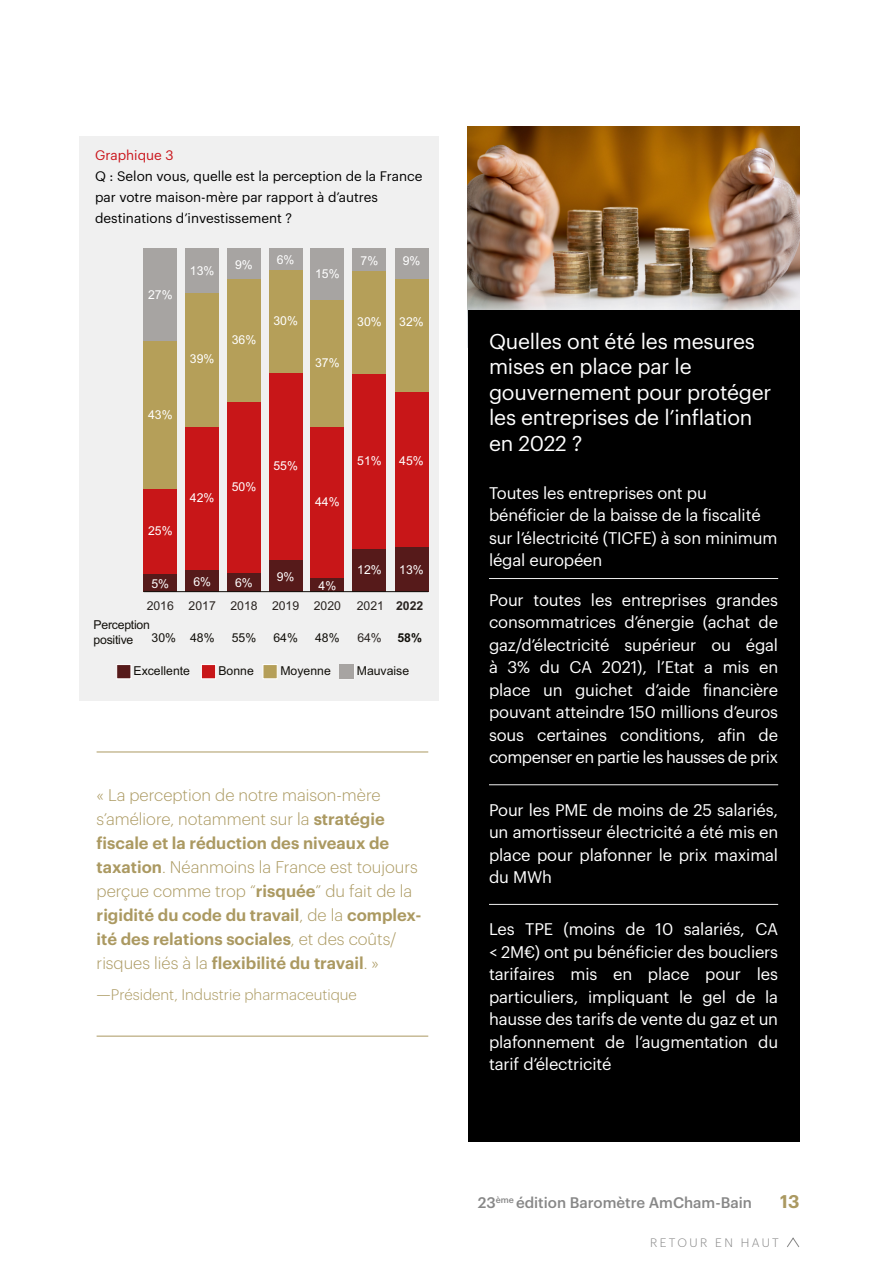
<style>
.page{position:relative;width:893px;height:1263px;background:#fff}
.page>*{position:absolute;margin:0;border:0;box-sizing:border-box;transform-origin:0 0}
.t1{font:21px/25.5px "Graphik";letter-spacing:-.01em;color:#fff}
.t2{font:600 18px "Graphik";color:#ab9961}
.t3{font:16.5px/22.5px "Graphik";letter-spacing:-.01em;color:#fff;text-align:justify}
.t4{font:300 16.5px/24px "Graphik";color:#ab9961}
.t5{font:300 15px "Graphik";color:#ab9961}
.t6{font:500 15px "Graphik";color:#878787}
.t7{font:13.5px/21px "Graphik";color:#000}
.t8{font:13.5px "Graphik";color:#ca151b}
.t9{font:12.3px "Arial";color:#fff}
.t10{font:12.3px "Arial";color:#12100b}
.t11{font:12.3px "Arial";color:#2a2421}
.t12{font:12.3px/14.7px "Arial";letter-spacing:-.02em;color:#12100b}
.t13{font:700 12.3px "Arial";color:#2a2421}
.t14{font:700 12.3px "Arial";color:#12100b}
.t15{font:300 12px "Graphik";letter-spacing:.2em;color:#878787}
.s1{font-weight:600}
.s2{font-size:16.5px}
</style>
<div class="page">
<img style="left:468px;top:126px;width:331px;height:184px">
<div style="left:80px;top:136px;width:359px;height:565px;background:#f0f0f0"></div>
<div style="left:144px;top:489px;width:33px;height:85px;background:#c81618"></div>
<div style="left:144px;top:574px;width:33px;height:18px;background:#561a1a"></div>
<div style="left:353px;top:549px;width:33px;height:43px;background:#561a1a"></div>
<div style="left:311px;top:577px;width:33px;height:15px;background:#561a1a"></div>
<div style="left:269px;top:560px;width:33px;height:32px;background:#561a1a"></div>
<div style="left:227px;top:572px;width:34px;height:20px;background:#561a1a"></div>
<div style="left:186px;top:570px;width:33px;height:22px;background:#561a1a"></div>
<div style="left:144px;top:341px;width:33px;height:148px;background:#b59f59"></div>
<div style="left:144px;top:248px;width:33px;height:93px;background:#a7a4a2"></div>
<div style="left:186px;top:426px;width:33px;height:144px;background:#c81618"></div>
<div style="left:186px;top:293px;width:33px;height:133px;background:#b59f59"></div>
<div style="left:186px;top:248px;width:33px;height:45px;background:#a7a4a2"></div>
<div style="left:227px;top:402px;width:34px;height:170px;background:#c81618"></div>
<div style="left:227px;top:279px;width:34px;height:123px;background:#b59f59"></div>
<div style="left:227px;top:248px;width:34px;height:31px;background:#a7a4a2"></div>
<div style="left:269px;top:372px;width:33px;height:188px;background:#c81618"></div>
<div style="left:269px;top:270px;width:33px;height:102px;background:#b59f59"></div>
<div style="left:269px;top:248px;width:33px;height:22px;background:#a7a4a2"></div>
<div style="left:311px;top:427px;width:33px;height:150px;background:#c81618"></div>
<div style="left:311px;top:299px;width:33px;height:128px;background:#b59f59"></div>
<div style="left:311px;top:248px;width:33px;height:51px;background:#a7a4a2"></div>
<div style="left:353px;top:373px;width:33px;height:176px;background:#c81618"></div>
<div style="left:353px;top:271px;width:33px;height:102px;background:#b59f59"></div>
<div style="left:353px;top:248px;width:33px;height:23px;background:#a7a4a2"></div>
<div style="left:395px;top:546px;width:33px;height:46px;background:#561a1a"></div>
<div style="left:395px;top:392px;width:33px;height:154px;background:#c81618"></div>
<div style="left:395px;top:279px;width:33px;height:113px;background:#b59f59"></div>
<div style="left:395px;top:248px;width:33px;height:31px;background:#a7a4a2"></div>
<hr style="left:144px;top:591px;width:284px;height:1px;background:#12100b">
<div style="left:339px;top:664px;width:15px;height:15px;background:#a7a4a2"></div>
<div style="left:116px;top:664px;width:15px;height:15px;background:#f4efef"></div>
<div style="left:201px;top:664px;width:15px;height:15px;background:#c81618;border:1px solid #fff"></div>
<div style="left:263px;top:664px;width:14px;height:15px;background:#b59f59;border:1px solid #fff"></div>
<div style="left:117px;top:664px;width:14px;height:15px;background:#561a1a;border:1px solid #fff"></div>
<div style="left:468px;top:310px;width:331px;height:831px;background:#000"></div>
<hr style="left:489px;top:784px;width:289px;height:1px;background:#f0f0f0">
<hr style="left:489px;top:904px;width:289px;height:1px;background:#f0f0f0">
<hr style="left:489px;top:578px;width:289px;height:1px;background:#f0f0f0">
<hr style="left:97px;top:752px;width:331px;height:1px;background:#ab9961">
<hr style="left:97px;top:1036px;width:331px;height:1px;background:#ab9961">
<svg style="left:787px;top:1237px;width:13px;height:10px"></svg>
<p class="t8" style="left:95px;top:145px;width:80px">Graphique 3</p>
<p class="t7" style="left:95px;top:164px;width:329px">Q : Selon vous, quelle est la perception de la France par votre maison-mère par rapport à d’autres destinations d’investissement ?</p>
<p class="t9" style="left:148px;top:286px;width:26px">27%</p>
<p class="t9" style="left:190px;top:262px;width:26px">13%</p>
<p class="t9" style="left:190px;top:351px;width:26px">39%</p>
<p class="t9" style="left:235px;top:256px;width:19px">9%</p>
<p class="t9" style="left:277px;top:251px;width:19px">6%</p>
<p class="t9" style="left:232px;top:331px;width:26px">36%</p>
<p class="t9" style="left:273px;top:312px;width:26px">30%</p>
<p class="t9" style="left:315px;top:265px;width:26px">15%</p>
<p class="t9" style="left:315px;top:354px;width:26px">37%</p>
<p class="t9" style="left:361px;top:252px;width:19px">7%</p>
<p class="t9" style="left:357px;top:313px;width:26px">30%</p>
<p class="t9" style="left:403px;top:252px;width:19px">9%</p>
<p class="t9" style="left:399px;top:313px;width:26px">32%</p>
<p class="t9" style="left:148px;top:406px;width:26px">43%</p>
<p class="t9" style="left:148px;top:523px;width:26px">25%</p>
<p class="t9" style="left:190px;top:489px;width:26px">42%</p>
<p class="t9" style="left:232px;top:478px;width:26px">50%</p>
<p class="t9" style="left:151px;top:575px;width:19px">5%</p>
<p class="t9" style="left:193px;top:574px;width:19px">6%</p>
<p class="t9" style="left:235px;top:574px;width:19px">6%</p>
<p class="t9" style="left:273px;top:457px;width:26px">55%</p>
<p class="t9" style="left:315px;top:493px;width:26px">44%</p>
<p class="t9" style="left:277px;top:568px;width:19px">9%</p>
<p class="t9" style="left:319px;top:577px;width:19px">4%</p>
<p class="t9" style="left:357px;top:452px;width:26px">51%</p>
<p class="t9" style="left:357px;top:561px;width:26px">12%</p>
<p class="t11" style="left:147px;top:597px;width:196px">2016 2017 2018 2019 2020</p>
<p class="t11" style="left:357px;top:597px;width:29px">2021</p>
<p class="t10" style="left:152px;top:630px;width:65px">30% 48%</p>
<p class="t10" style="left:232px;top:630px;width:26px">55%</p>
<p class="t10" style="left:273px;top:630px;width:26px">64%</p>
<p class="t10" style="left:315px;top:630px;width:26px">48%</p>
<p class="t11" style="left:357px;top:630px;width:26px">64%</p>
<p class="t12" style="left:94px;top:617px;width:58px">Perception positive</p>
<p class="t9" style="left:399px;top:452px;width:26px">45%</p>
<p class="t9" style="left:399px;top:561px;width:26px">13%</p>
<p class="t13" style="left:396px;top:597px;width:29px">2022</p>
<p class="t14" style="left:397px;top:629px;width:26px">58%</p>
<p class="t10" style="left:134px;top:663px;width:58px">Excellente</p>
<p class="t10" style="left:218px;top:663px;width:37px">Bonne</p>
<p class="t10" style="left:280px;top:663px;width:52px">Moyenne</p>
<p class="t10" style="left:357px;top:663px;width:54px">Mauvaise</p>
<p class="t4" style="left:97px;top:781px;width:326px">« La perception de notre maison-mère s’améliore, notamment sur la <span class="s1">stratégie fiscale et la réduction des niveaux de taxation</span>. Néanmoins la France est toujours perçue comme trop “<span class="s1">risquée</span>” du fait de la <span class="s1">rigidité du code du travail</span>, de la <span class="s1">complex&shy;ité des relations sociales</span>, et des coûts/ risques liés à la <span class="s1">flexibilité du travail</span>. »</p>
<p class="t5" style="left:97px;top:984px;width:262px"><span class="s2">—</span>Président, Industrie pharmaceutique</p>
<p class="t1" style="left:489px;top:327px;width:284px">Quelles ont été les mesures mises en place par le gouvernement pour protéger les entreprises de l’inflation en 2022 ?</p>
<p class="t3" style="left:489px;top:480px;width:290px;text-align:left">Toutes les entreprises ont pu bénéficier de la baisse de la fiscalité sur l’électricité (TICFE) à son minimum légal européen</p>
<p class="t3" style="left:489px;top:587px;width:291px">Pour toutes les entreprises grandes consommatrices d’énergie (achat de gaz/d’électricité supérieur ou égal à 3% du CA 2021), l’Etat a mis en place un guichet d’aide financière pouvant atteindre 150 millions d’euros sous certaines conditions, afin de compenser en partie les hausses de prix</p>
<p class="t3" style="left:489px;top:797px;width:291px">Pour les PME de moins de 25 salariés, un amortisseur électricité a été mis en place pour plafonner le prix maximal du MWh</p>
<p class="t3" style="left:489px;top:917px;width:291px">Les TPE (moins de 10 salariés, CA &lt; 2M€) ont pu bénéficier des boucliers tarifaires mis en place pour les particuliers, impliquant le gel de la hausse des tarifs de vente du gaz et un plafonnement de l’augmentation du tarif d’électricité</p>
<p class="t6" style="left:478px;top:1191px;width:276px">23<sup>ème</sup> édition Baromètre AmCham-Bain</p>
<p class="t2" style="left:780px;top:1187px;width:21px">13</p>
<p class="t15" style="left:650px;top:1234px;width:130px">RETOUR EN HAUT</p>
</div>
